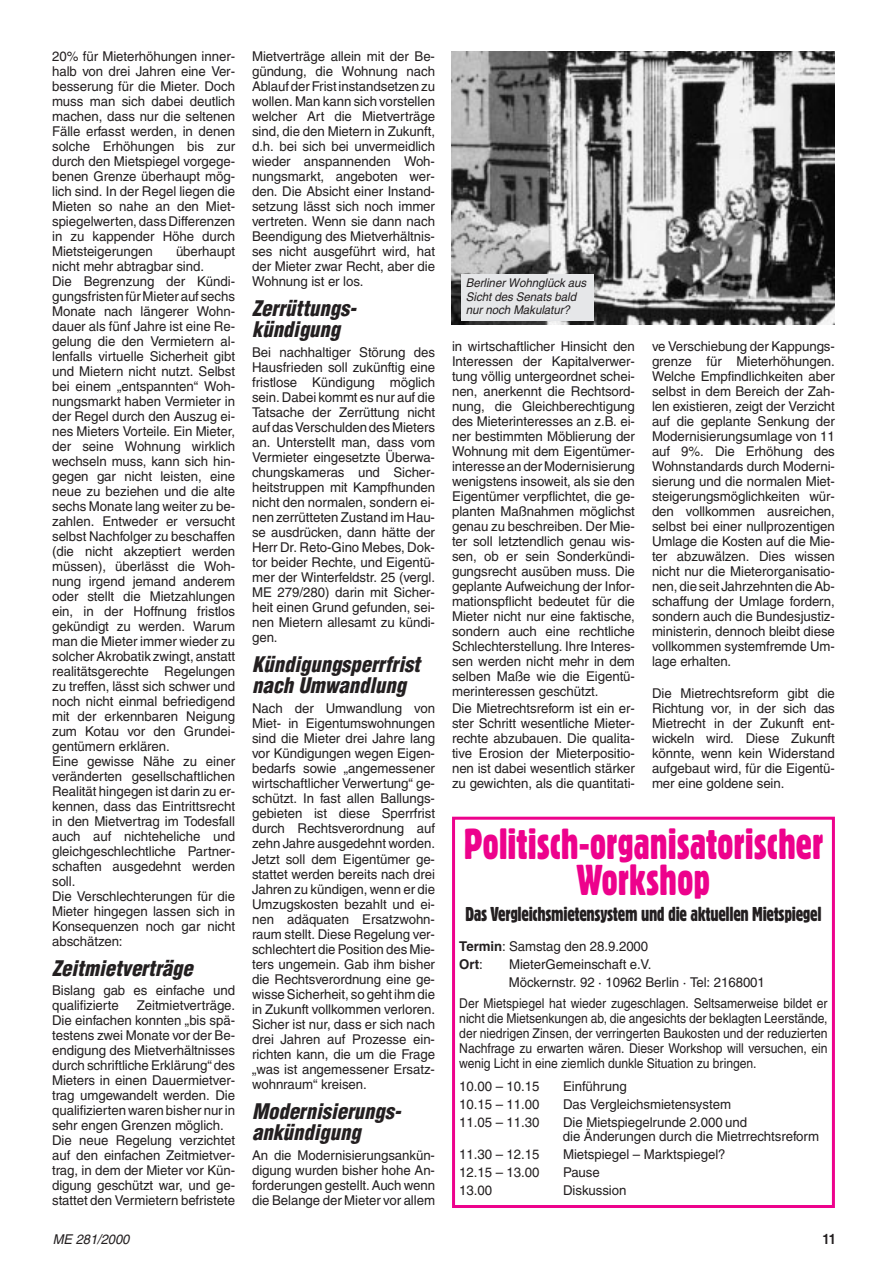
<style>
.page{position:relative;width:893px;height:1262px;background:#fff}
.page>*{position:absolute;margin:0;border:0;box-sizing:border-box;transform-origin:0 0}
.t1{font:42px/36px "Gothic 821 Condensed BT";letter-spacing:-.005em;color:#ed028c;text-align:center;scale:.95 1}
.t2{font:italic 900 condensed 21px/21px "Helvetica";color:#231f20}
.t3{font:19.5px "Gothic 821 Condensed BT";letter-spacing:-.02em;color:#231f20;scale:.95 1}
.t4{font:13.5px/15px "Helvetica";letter-spacing:-.005em;color:#231f20;text-align:justify}
.t5{font:13.5px/15px "Helvetica";letter-spacing:-.005em;color:#231f20;text-align:justify;scale:.9 1}
.t6{font:italic 13.5px "Helvetica";letter-spacing:-.005em;color:#231f20;scale:.96 1}
.t7{font:700 condensed 13.5px "Helvetica";color:#231f20;scale:.96 1}
.t8{font:italic 12px/13.5px "Helvetica";letter-spacing:-.005em;color:#231f20;scale:.96 1}
.s1{font-weight:700}
</style>
<div class="page">
<img style="left:452px;top:51px;width:382px;height:274px">
<div style="left:452px;top:816px;width:382px;height:392px;border:3px solid #ed028c"></div>
<div style="left:461px;top:274px;width:133px;height:47px;background:#e6e7e9"></div>
<p class="t4" style="left:52px;top:50px;width:184px">20% für Mieterhöhungen inner&shy;halb von drei Jahren eine Ver&shy;besserung für die Mieter. Doch muss man sich dabei deutlich machen, dass nur die seltenen Fälle erfasst werden, in denen solche Erhöhungen bis zur durch den Mietspiegel vorgege&shy;benen Grenze überhaupt mög&shy;lich sind. In der Regel liegen die Mieten so nahe an den Miet&shy;spiegelwerten, dass Differenzen in zu kappender Höhe durch Mietsteigerungen</p>
<p class="t4" style="left:52px;top:245px;width:184px;text-align:left;text-indent:124px">überhaupt nicht mehr abtragbar sind.<br>Die Begrenzung der Kündi&shy;gungsfristen für Mieter auf sechs<br>Monate nach längerer Wohn&shy;dauer als fünf Jahre ist eine Re&shy;gelung die den Vermietern al&shy;lenfalls virtuelle Sicherheit gibt und Mietern nicht nutzt. Selbst bei einem „entspannten“ Woh&shy;nungsmarkt haben Vermieter in der Regel durch den Auszug ei&shy;nes Mieters Vorteile. Ein Mieter, der seine Wohnung wirklich wechseln muss, kann sich hin&shy;gegen gar nicht leisten, eine neue zu beziehen und die alte sechs Monate lang weiter zu be&shy;zahlen. Entweder er versucht selbst Nachfolger zu beschaffen (die nicht akzeptiert werden müssen), überlässt die Woh&shy;nung irgend jemand anderem oder stellt die Mietzahlungen ein, in der Hoffnung fristlos gekündigt zu werden. Warum man die Mieter immer wieder zu solcher Akrobatik zwingt, anstatt realitätsgerechte Regelungen zu treffen, lässt sich schwer und noch nicht einmal befriedigend mit der erkennbaren Neigung zum Kotau vor den Grundei&shy;gentümern erklären.<br>Eine gewisse Nähe zu einer veränderten gesellschaftlichen<br>Realität hingegen ist darin zu er&shy;kennen, dass das Eintrittsrecht in den Mietvertrag im Todesfall auch auf nichteheliche und gleichgeschlechtliche Partner&shy;schaften ausgedehnt werden soll.<br>Die Verschlechterungen für die<br>Mieter hingegen lassen sich in<br>Konsequenzen noch gar nicht abschätzen:</p>
<h2 class="t2" style="left:52px;top:959px;width:142px">Zeitmietverträge</h2>
<p class="t4" style="left:52px;top:984px;width:184px">Bislang gab es einfache und qualifizierte</p>
<p class="t4" style="left:52px;top:999px;width:184px;text-align:left;text-indent:85px">Zeitmietverträge.<br>Die einfachen konnten „bis spä&shy;testens zwei Monate vor der Be&shy;endigung des Mietverhältnisses durch schriftliche Erklärung“ des<br>Mieters in einen Dauermietver&shy;trag umgewandelt werden. Die qualifizierten waren bisher nur in sehr engen Grenzen möglich.<br>Die neue Regelung verzichtet auf den einfachen Zeitmietver&shy;trag, in dem der Mieter vor Kün&shy;digung geschützt war, und ge&shy;stattet den Vermietern befristete</p>
<p class="t4" style="left:252px;top:50px;width:184px">Mietverträge allein mit der Be&shy;gündung, die Wohnung nach Ablauf der Frist instandsetzen zu wollen. Man kann sich vorstellen welcher Art die Mietverträge sind, die den Mietern in Zukunft, d.h. bei sich bei unvermeidlich wieder anspannenden Woh&shy;nungsmarkt, angeboten wer&shy;den. Die Absicht einer Instand&shy;setzung lässt sich noch immer vertreten. Wenn sie dann nach Beendigung des Mietverhältnis&shy;ses nicht ausgeführt wird, hat der Mieter zwar Recht, aber die Wohnung ist er los.</p>
<h2 class="t2" style="left:252px;top:300px;width:106px">Zerrüttungs&shy;kündigung</h2>
<p class="t4" style="left:252px;top:346px;width:184px">Bei nachhaltiger Störung des Hausfrieden soll zukünftig eine fristlose Kündigung möglich sein. Dabei kommt es nur auf die Tatsache der Zerrüttung nicht auf das Verschulden des Mieters an. Unterstellt man, dass vom Vermieter eingesetzte Überwa&shy;chungskameras und Sicher&shy;heitstruppen mit Kampfhunden nicht den normalen, sondern ei&shy;nen zerrütteten Zustand im Hau&shy;se ausdrücken, dann hätte der Herr Dr. Reto-Gino Mebes, Dok&shy;tor beider Rechte, und Eigentü&shy;mer der Winterfeldstr. 25 (vergl.<br>ME 279/280) darin mit Sicher&shy;heit einen Grund gefunden, sei&shy;nen Mietern allesamt zu kündi&shy;gen.</p>
<h2 class="t2" style="left:252px;top:656px;width:169px">Kündigungsperrfrist nach Umwandlung</h2>
<p class="t4" style="left:252px;top:702px;width:184px">Nach der Umwandlung von Miet- in Eigentumswohnungen sind die Mieter drei Jahre lang vor Kündigungen wegen Eigen&shy;bedarfs sowie „angemessener wirtschaftlicher Verwertung“ ge&shy;schützt. In fast allen Ballungs&shy;gebieten ist diese Sperrfrist durch Rechtsverordnung auf zehn Jahre ausgedehnt worden.<br>Jetzt soll dem Eigentümer ge&shy;stattet werden bereits nach drei Jahren zu kündigen, wenn er die Umzugskosten bezahlt und ei&shy;nen adäquaten Ersatzwohn&shy;raum stellt. Diese Regelung ver&shy;schlechtert die Position des Mie&shy;ters ungemein. Gab ihm bisher die Rechtsverordnung eine ge&shy;wisse Sicherheit, so geht ihm die in Zukunft vollkommen verloren.<br>Sicher ist nur, dass er sich nach drei Jahren auf Prozesse ein&shy;richten kann, die um die Frage „was ist angemessener Ersatz&shy;wohnraum“ kreisen.</p>
<h2 class="t2" style="left:252px;top:1102px;width:151px">Modernisierungs&shy;ankündigung</h2>
<p class="t4" style="left:252px;top:1149px;width:184px">An die Modernisierungsankün&shy;digung wurden bisher hohe An&shy;forderungen gestellt. Auch wenn die Belange der Mieter vor allem</p>
<p class="t8" style="left:466px;top:277px;width:127px">Berliner Wohnglück aus<br>Sicht des Senats bald nur noch Makulatur?</p>
<p class="t4" style="left:452px;top:339px;width:184px">in wirtschaftlicher Hinsicht den Interessen der Kapitalverwer&shy;tung völlig untergeordnet schei&shy;nen, anerkennt die Rechtsord&shy;nung, die Gleichberechtigung des Mieterinteresses an z.B. ei&shy;ner bestimmten Möblierung der Wohnung mit dem Eigentümer&shy;interesse an der Modernisierung wenigstens insoweit, als sie den Eigentümer verpflichtet, die ge&shy;planten Maßnahmen möglichst genau zu beschreiben. Der Mie&shy;ter soll letztendlich genau wis&shy;sen, ob er sein Sonderkündi&shy;gungsrecht ausüben muss. Die geplante Aufweichung der Infor&shy;mationspflicht bedeutet für die Mieter nicht nur eine faktische, sondern auch eine rechtliche Schlechterstellung. Ihre Interes&shy;sen werden nicht mehr in dem selben Maße wie die Eigentü&shy;merinteressen geschützt.</p>
<p class="t4" style="left:452px;top:702px;width:184px">Die Mietrechtsreform ist ein er&shy;ster Schritt wesentliche Mieter&shy;rechte abzubauen. Die qualita&shy;tive Erosion der Mieterpositio&shy;nen ist dabei wesentlich stärker zu gewichten, als die quantitati-</p>
<p class="t4" style="left:652px;top:339px;width:184px">ve Verschiebung der Kappungs&shy;grenze für Mieterhöhungen.<br>Welche Empfindlichkeiten aber selbst in dem Bereich der Zah&shy;len existieren, zeigt der Verzicht auf die geplante Senkung der Modernisierungsumlage von 11 auf 9%. Die Erhöhung des Wohnstandards durch Moderni&shy;sierung und die normalen Miet&shy;steigerungsmöglichkeiten wür&shy;den vollkommen ausreichen, selbst bei einer nullprozentigen Umlage die Kosten auf die Mie&shy;ter abzuwälzen. Dies wissen nicht nur die Mieterorganisatio&shy;nen, die seit Jahrzehnten die Ab&shy;schaffung der Umlage fordern, sondern auch die Bundesjustiz&shy;ministerin, dennoch bleibt diese vollkommen systemfremde Um&shy;lage erhalten.</p>
<p class="t4" style="left:652px;top:687px;width:184px">Die Mietrechtsreform gibt die Richtung vor, in der sich das Mietrecht in der Zukunft ent&shy;wickeln wird. Diese Zukunft könnte, wenn kein Widerstand aufgebaut wird, für die Eigentü&shy;mer eine goldene sein.</p>
<h1 class="t1" style="left:463px;top:827px;width:380px">Politisch-organisatorischer<br>Workshop</h1>
<h3 class="t3" style="left:465px;top:906px;width:376px">Das Vergleichsmietensystem und die aktuellen Mietspiegel</h3>
<p class="t4" style="left:459px;top:938px;width:190px;line-height:18px"><span class="s1">Termin</span>: Samstag den 28.9.2000<br><span class="s1">Ort</span>:</p>
<p class="t4" style="left:509px;top:956px;width:257px;line-height:18px">MieterGemeinschaft e.V.<br>Möckernstr. 92 · 10962 Berlin · Tel: 2168001</p>
<p class="t5" style="left:459px;top:996px;width:411px">Der Mietspiegel hat wieder zugeschlagen. Seltsamerweise bildet er nicht die Mietsenkungen ab, die angesichts der beklagten Leerstände, der niedrigen Zinsen, der verringerten Baukosten und der reduzierten Nachfrage zu erwarten wären. Dieser Workshop will versuchen, ein wenig Licht in eine ziemlich dunkle Situation zu bringen.</p>
<p class="t4" style="left:459px;top:1079px;width:82px">10.00 – 10.15</p>
<p class="t4" style="left:563px;top:1079px;width:65px">Einführung</p>
<p class="t4" style="left:459px;top:1097px;width:82px">10.15 – 11.00</p>
<p class="t4" style="left:563px;top:1097px;width:169px">Das Vergleichsmietensystem</p>
<p class="t4" style="left:459px;top:1115px;width:82px">11.05 – 11.30</p>
<p class="t4" style="left:563px;top:1116px;width:258px;line-height:13.8px">Die Mietspiegelrunde 2.000 und<br>die Änderungen durch die Mietrrechtsreform</p>
<p class="t4" style="left:459px;top:1147px;width:82px">11.30 – 12.15</p>
<p class="t4" style="left:563px;top:1147px;width:164px">Mietspiegel – Marktspiegel?</p>
<p class="t4" style="left:459px;top:1165px;width:82px">12.15 – 13.00</p>
<p class="t4" style="left:563px;top:1165px;width:38px">Pause</p>
<p class="t4" style="left:459px;top:1183px;width:34px">13.00</p>
<p class="t4" style="left:563px;top:1183px;width:65px">Diskussion</p>
<p class="t6" style="left:53px;top:1234px;width:81px">ME 281/2000</p>
<p class="t7" style="left:822px;top:1233px;width:15px">11</p>
</div>
